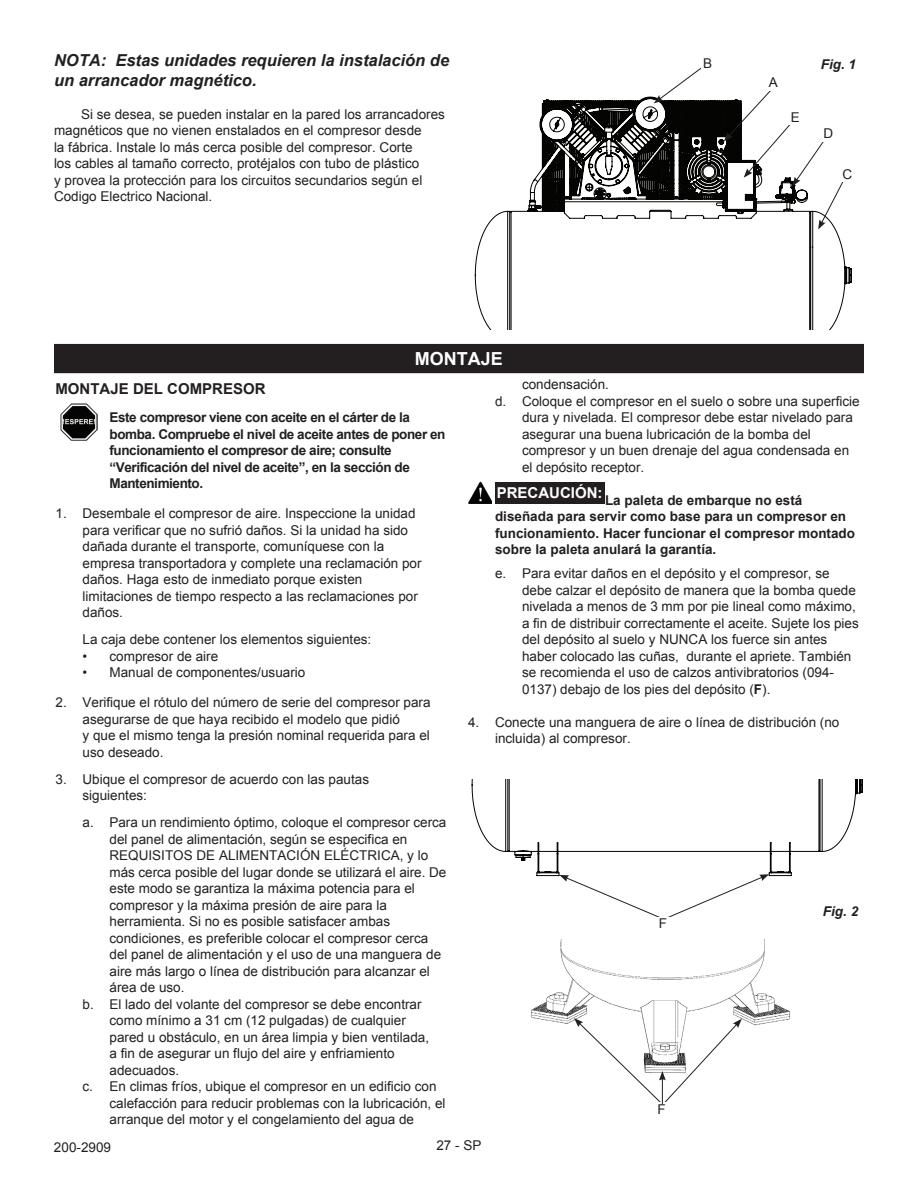
<style>
.page{position:relative;width:918px;height:1188px;background:#fff}
.page>*{position:absolute;margin:0;border:0;box-sizing:border-box;transform-origin:0 0}
.t1{font:700 18px "Arial";color:#fff}
.t2{font:italic 700 16.5px/19.8px "Arial";color:#231f20}
.t3{font:700 15px "Arial";color:#231f20}
.t4{font:13.5px/16.5px "Arial";color:#231f20}
.t5{font:700 13.5px/16.5px "Arial";letter-spacing:-.03em;color:#231f20}
.t6{font:700 13.5px/16.5px "Arial";color:#231f20}
.t7{font:italic 700 13.5px "Arial";color:#231f20}
.s1{font-weight:700}
</style>
<div class="page">
<div style="left:495px;top:482px;width:110px;height:21px;background:#231f20"></div>
<img style="left:468px;top:482px;width:24px;height:21px">
<div style="left:55px;top:345px;width:808px;height:27px;background:#231f20"></div>
<div style="left:54px;top:344px;width:810px;height:29px;border:2px solid #231f20"></div>
<img style="left:61px;top:404px;width:36px;height:36px">
<svg style="left:472px;top:779px;width:390px;height:138px"></svg>
<img style="left:531px;top:940px;width:259px;height:86px">
<svg style="left:574px;top:1018px;width:168px;height:87px"></svg>
<svg style="left:475px;top:97px;width:376px;height:232px"></svg>
<svg style="left:654px;top:67px;width:49px;height:36px"></svg>
<div style="left:702px;top:57px;width:13px;height:15px;background:#fff"></div>
<div style="left:841px;top:167px;width:13px;height:15px;background:#fff"></div>
<svg style="left:716px;top:91px;width:128px;height:138px"></svg>
<div style="left:789px;top:110px;width:14px;height:15px;background:#fff"></div>
<p class="t2" style="left:54px;top:51px;width:397px">NOTA: Estas unidades requieren la instalación de un arrancador magnético.</p>
<p class="t4" style="left:54px;top:106px;width:392px;text-indent:27px">Si se desea, se pueden instalar en la pared los arrancadores magnéticos que no vienen enstalados en el compresor desde<br>la fábrica. Instale lo más cerca posible del compresor. Corte<br>los cables al tamaño correcto, protéjalos con tubo de plástico<br>y provea la protección para los circuitos secundarios según el Codigo Electrico Nacional.</p>
<h1 class="t1" style="left:415px;top:347px;width:90px">MONTAJE</h1>
<p class="t4" style="left:703px;top:55px;width:11px">B</p>
<p class="t7" style="left:821px;top:56px;width:37px">Fig. 1</p>
<p class="t4" style="left:769px;top:74px;width:11px">A</p>
<p class="t4" style="left:791px;top:109px;width:11px">E</p>
<p class="t4" style="left:823px;top:125px;width:11px">D</p>
<p class="t4" style="left:842px;top:166px;width:11px">C</p>
<p class="t3" style="left:56px;top:378px;width:212px">MONTAJE DEL COMPRESOR</p>
<p class="t5" style="left:110px;top:410px;width:338px">Este compresor viene con aceite en el cárter de la bomba. Compruebe el nivel de aceite antes de poner en funcionamiento el compresor de aire; consulte “Verificación del nivel de aceite”, en la sección de Mantenimiento.</p>
<p class="t4" style="left:83px;top:505px;width:341px;text-indent:-27px">1. Desembale el compresor de aire. Inspeccione la unidad para verificar que no sufrió daños. Si la unidad ha sido dañada durante el transporte, comuníquese con la empresa transportadora y complete una reclamación por daños. Haga esto de inmediato porque existen limitaciones de tiempo respecto a las reclamaciones por daños.</p>
<p class="t4" style="left:83px;top:631px;width:290px">La caja debe contener los elementos siguientes:</p>
<p class="t4" style="left:83px;top:648px;width:137px">• compresor de aire</p>
<p class="t4" style="left:83px;top:664px;width:224px">• Manual de componentes/usuario</p>
<p class="t4" style="left:83px;top:694px;width:350px;text-indent:-27px">2. Verifique el rótulo del número de serie del compresor para asegurarse de que haya recibido el modelo que pidió<br>y que el mismo tenga la presión nominal requerida para el uso deseado.</p>
<p class="t4" style="left:83px;top:771px;width:288px;text-indent:-27px">3. Ubique el compresor de acuerdo con las pautas siguientes:</p>
<p class="t4" style="left:83px;top:814px;width:365px">a. Para un rendimiento óptimo, coloque el compresor cerca</p>
<p class="t4" style="left:110px;top:831px;width:299px">del panel de alimentación, según se especifica en</p>
<p class="t4" style="left:110px;top:847px;width:320px">REQUISITOS DE ALIMENTACIÓN ELÉCTRICA, y lo</p>
<p class="t4" style="left:110px;top:864px;width:338px">más cerca posible del lugar donde se utilizará el aire. De</p>
<p class="t4" style="left:110px;top:880px;width:307px">este modo se garantiza la máxima potencia para el</p>
<p class="t4" style="left:110px;top:897px;width:279px">compresor y la máxima presión de aire para la</p>
<p class="t4" style="left:110px;top:913px;width:282px">herramienta. Si no es posible satisfacer ambas</p>
<p class="t4" style="left:110px;top:930px;width:320px">condiciones, es preferible colocar el compresor cerca</p>
<p class="t4" style="left:110px;top:946px;width:333px">del panel de alimentación y el uso de una manguera de</p>
<p class="t4" style="left:110px;top:963px;width:322px">aire más largo o línea de distribución para alcanzar el</p>
<p class="t4" style="left:110px;top:979px;width:77px">área de uso.</p>
<p class="t4" style="left:83px;top:996px;width:341px">b. El lado del volante del compresor se debe encontrar</p>
<p class="t4" style="left:110px;top:1012px;width:298px">como mínimo a 31 cm (12 pulgadas) de cualquier</p>
<p class="t4" style="left:110px;top:1029px;width:321px">pared u obstáculo, en un área limpia y bien ventilada,</p>
<p class="t4" style="left:110px;top:1045px;width:287px">a fin de asegurar un flujo del aire y enfriamiento</p>
<p class="t4" style="left:110px;top:1062px;width:71px">adecuados.</p>
<p class="t4" style="left:83px;top:1078px;width:356px">c. En climas fríos, ubique el compresor en un edificio con</p>
<p class="t4" style="left:110px;top:1095px;width:338px">calefacción para reducir problemas con la lubricación, el</p>
<p class="t4" style="left:110px;top:1111px;width:306px">arranque del motor y el congelamiento del agua de</p>
<p class="t4" style="left:522px;top:376px;width:89px">condensación.</p>
<p class="t4" style="left:495px;top:393px;width:366px">d. Coloque el compresor en el suelo o sobre una superficie</p>
<p class="t4" style="left:522px;top:409px;width:332px">dura y nivelada. El compresor debe estar nivelado para</p>
<p class="t4" style="left:522px;top:426px;width:290px">asegurar una buena lubricación de la bomba del</p>
<p class="t4" style="left:522px;top:442px;width:329px">compresor y un buen drenaje del agua condensada en</p>
<p class="t4" style="left:522px;top:459px;width:124px">el depósito receptor.</p>
<p class="t6" style="left:495px;top:492px;width:362px"><sup>PRECAUCIÓN:</sup> La paleta de embarque no está diseñada para servir como base para un compresor en funcionamiento. Hacer funcionar el compresor montado sobre la paleta anulará la garantía.</p>
<p class="t4" style="left:522px;top:565px;width:338px;text-indent:-27px">e. Para evitar daños en el depósito y el compresor, se debe calzar el depósito de manera que la bomba quede nivelada a menos de 3 mm por pie lineal como máximo, a fin de distribuir correctamente el aceite. Sujete los pies del depósito al suelo y NUNCA los fuerce sin antes haber colocado las cuñas, durante el apriete. También se recomienda el uso de calzos antivibratorios (094- 0137) debajo de los pies del depósito (<span class="s1">F</span>).</p>
<p class="t4" style="left:495px;top:714px;width:346px;text-indent:-27px">4. Conecte una manguera de aire o línea de distribución (no incluida) al compresor.</p>
<p class="t4" style="left:659px;top:915px;width:10px">F</p>
<p class="t4" style="left:657px;top:1101px;width:10px">F</p>
<p class="t7" style="left:823px;top:902px;width:37px">Fig. 2</p>
<p class="t4" style="left:54px;top:1138px;width:59px">200-2909</p>
<p class="t4" style="left:436px;top:1137px;width:47px">27 - SP</p>
</div>
